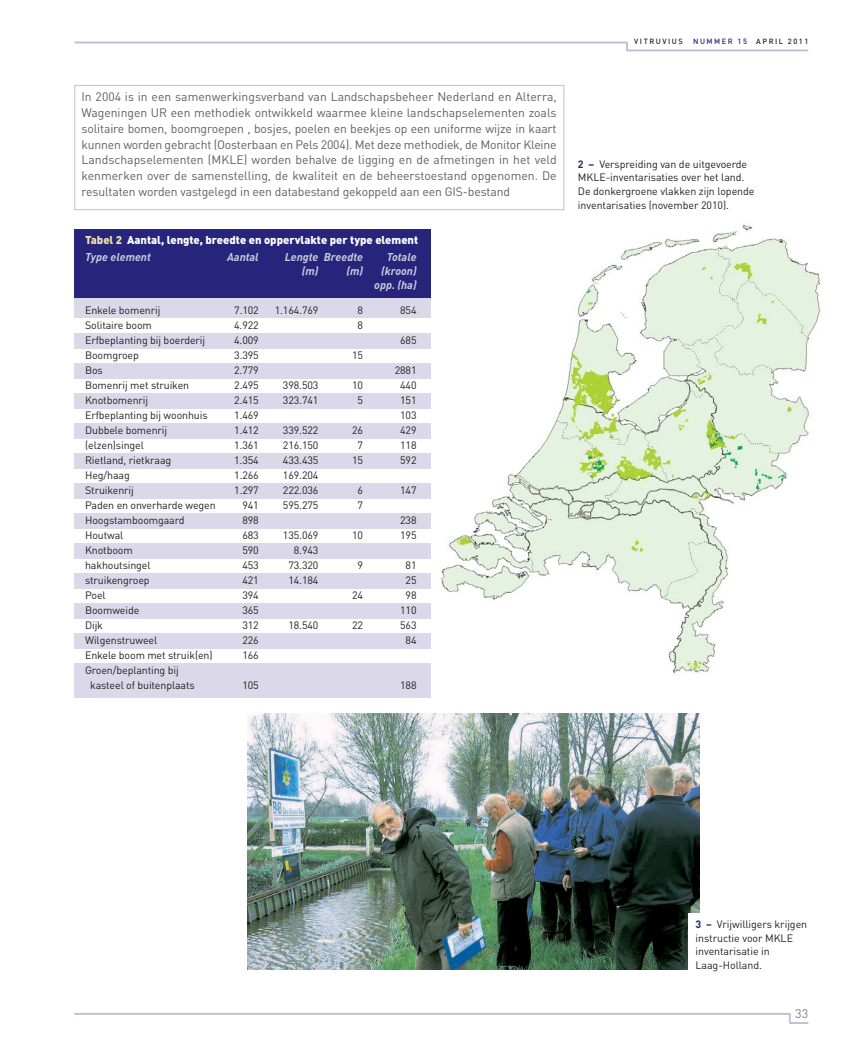
<style>
.page{position:relative;width:851px;height:1053px;background:#fff}
.page>*{position:absolute;margin:0;border:0;box-sizing:border-box;transform-origin:0 0}
.t1{font:12.5px "DIN";color:#808285}
.t2{font:12.25px/15.8px "DIN";letter-spacing:-.01em;color:#5f6062;text-align:justify}
.t3{font:900 11.25px/17.5px "DIN";color:#fff}
.t4{font:italic 700 11.25px/13.8px "DIN";color:#cccae1;text-align:right}
.t5{font:10.62px/13.8px "DIN";letter-spacing:-.01em;color:#231f20}
.t6{font:500 7.5px "DIN";letter-spacing:.2em;color:#231f20}
.s1{color:#f0e0ae}
.s2{font-weight:700;font-style:italic;color:#cccae1}
.s3{color:#26247b}
.s4{font-weight:700;color:#26247b}
</style>
<div class="page">
<img style="left:441px;top:225px;width:380px;height:448px">
<hr style="left:74px;top:42px;width:553px;height:1px;background:#bfbcd9">
<div style="left:74px;top:85px;width:490px;height:125px;border:1px solid #bfbcd9"></div>
<hr style="left:74px;top:1012px;width:716px;height:2px;background:#bfbcd9">
<svg style="left:626px;top:43px;width:2px;height:8px"></svg>
<hr style="left:627px;top:50px;width:181px;height:1px;background:#bfbcd9">
<svg style="left:788px;top:1013px;width:20px;height:10px"></svg>
<div style="left:74px;top:229px;width:357px;height:70px;background:#26247b"></div>
<div style="left:74px;top:299px;width:357px;height:19px;background:#dad8e9"></div>
<div style="left:74px;top:333px;width:357px;height:15px;background:#dad8e9"></div>
<div style="left:74px;top:363px;width:357px;height:15px;background:#dad8e9"></div>
<div style="left:74px;top:393px;width:357px;height:15px;background:#dad8e9"></div>
<div style="left:74px;top:423px;width:357px;height:15px;background:#dad8e9"></div>
<div style="left:74px;top:453px;width:357px;height:15px;background:#dad8e9"></div>
<div style="left:74px;top:483px;width:357px;height:15px;background:#dad8e9"></div>
<div style="left:74px;top:513px;width:357px;height:15px;background:#dad8e9"></div>
<div style="left:74px;top:543px;width:357px;height:15px;background:#dad8e9"></div>
<div style="left:74px;top:573px;width:357px;height:15px;background:#dad8e9"></div>
<div style="left:74px;top:603px;width:357px;height:15px;background:#dad8e9"></div>
<div style="left:74px;top:633px;width:357px;height:15px;background:#dad8e9"></div>
<div style="left:74px;top:663px;width:357px;height:35px;background:#dad8e9"></div>
<img style="left:247px;top:713px;width:452px;height:256px">
<div style="left:688px;top:912px;width:135px;height:76px;background:#fff"></div>
<p class="t2" style="left:81px;top:91px;width:476px">In 2004 is in een samenwerkingsverband van Landschapsbeheer Nederland en Alterra, Wageningen UR een methodiek ontwikkeld waarmee kleine landschapselementen zoals solitaire bomen, boomgroepen , bosjes, poelen en beekjes op een uniforme wijze in kaart kunnen worden gebracht (Oosterbaan en Pels 2004). Met deze methodiek, de Monitor Kleine Landschapselementen (MKLE) worden behalve de ligging en de afmetingen in het veld kenmerken over de samenstelling, de kwaliteit en de beheerstoestand opgenomen. De resultaten worden vastgelegd in een databestand gekoppeld aan een GIS-bestand</p>
<p class="t3" style="left:85px;top:232px;width:334px"><span class="s1">Tabel 2</span> Aantal, lengte, breedte en oppervlakte per type element<br><span class="s2">Type element</span></p>
<p class="t4" style="left:227px;top:251px;width:33px">Aantal</p>
<p class="t4" style="left:284px;top:251px;width:80px">Lengte Breedte</p>
<p class="t4" style="left:386px;top:251px;width:31px">Totale</p>
<p class="t4" style="left:302px;top:265px;width:18px">(m)</p>
<p class="t4" style="left:346px;top:265px;width:72px">(m) (kroon) opp. (ha)</p>
<p class="t5" style="left:85px;top:304px;width:77px">Enkele bomenrij</p>
<p class="t5" style="left:234px;top:304px;width:26px">7.102</p>
<p class="t5" style="left:275px;top:304px;width:45px">1.164.769</p>
<p class="t5" style="left:357px;top:304px;width:7px">8</p>
<p class="t5" style="left:400px;top:304px;width:18px">854</p>
<p class="t5" style="left:85px;top:319px;width:68px">Solitaire boom</p>
<p class="t5" style="left:234px;top:319px;width:26px">4.922</p>
<p class="t5" style="left:357px;top:319px;width:7px">8</p>
<p class="t5" style="left:85px;top:334px;width:122px">Erfbeplanting bij boerderij</p>
<p class="t5" style="left:234px;top:334px;width:26px">4.009</p>
<p class="t5" style="left:400px;top:334px;width:18px">685</p>
<p class="t5" style="left:85px;top:349px;width:55px">Boomgroep</p>
<p class="t5" style="left:234px;top:349px;width:26px">3.395</p>
<p class="t5" style="left:352px;top:349px;width:12px">15</p>
<p class="t5" style="left:85px;top:364px;width:19px">Bos</p>
<p class="t5" style="left:234px;top:364px;width:26px">2.779</p>
<p class="t5" style="left:394px;top:364px;width:23px">2881</p>
<p class="t5" style="left:85px;top:379px;width:106px">Bomenrij met struiken</p>
<p class="t5" style="left:234px;top:379px;width:26px">2.495</p>
<p class="t5" style="left:283px;top:379px;width:37px">398.503</p>
<p class="t5" style="left:352px;top:379px;width:12px">10</p>
<p class="t5" style="left:400px;top:379px;width:18px">440</p>
<p class="t5" style="left:85px;top:394px;width:65px">Knotbomenrij</p>
<p class="t5" style="left:234px;top:394px;width:26px">2.415</p>
<p class="t5" style="left:283px;top:394px;width:37px">323.741</p>
<p class="t5" style="left:357px;top:394px;width:7px">5</p>
<p class="t5" style="left:400px;top:394px;width:18px">151</p>
<p class="t5" style="left:85px;top:409px;width:124px">Erfbeplanting bij woonhuis</p>
<p class="t5" style="left:234px;top:409px;width:26px">1.469</p>
<p class="t5" style="left:400px;top:409px;width:18px">103</p>
<p class="t5" style="left:85px;top:424px;width:84px">Dubbele bomenrij</p>
<p class="t5" style="left:234px;top:424px;width:26px">1.412</p>
<p class="t5" style="left:283px;top:424px;width:37px">339.522</p>
<p class="t5" style="left:352px;top:424px;width:12px">26</p>
<p class="t5" style="left:400px;top:424px;width:18px">429</p>
<p class="t5" style="left:85px;top:439px;width:60px">(elzen)singel</p>
<p class="t5" style="left:234px;top:439px;width:26px">1.361</p>
<p class="t5" style="left:283px;top:439px;width:37px">216.150</p>
<p class="t5" style="left:357px;top:439px;width:7px">7</p>
<p class="t5" style="left:400px;top:439px;width:18px">118</p>
<p class="t5" style="left:85px;top:454px;width:88px">Rietland, rietkraag</p>
<p class="t5" style="left:234px;top:454px;width:26px">1.354</p>
<p class="t5" style="left:283px;top:454px;width:37px">433.435</p>
<p class="t5" style="left:352px;top:454px;width:12px">15</p>
<p class="t5" style="left:400px;top:454px;width:18px">592</p>
<p class="t5" style="left:85px;top:469px;width:46px">Heg/haag</p>
<p class="t5" style="left:234px;top:469px;width:26px">1.266</p>
<p class="t5" style="left:283px;top:469px;width:37px">169.204</p>
<p class="t5" style="left:85px;top:484px;width:50px">Struikenrij</p>
<p class="t5" style="left:234px;top:484px;width:26px">1.297</p>
<p class="t5" style="left:283px;top:484px;width:37px">222.036</p>
<p class="t5" style="left:357px;top:484px;width:7px">6</p>
<p class="t5" style="left:400px;top:484px;width:18px">147</p>
<p class="t5" style="left:85px;top:499px;width:132px">Paden en onverharde wegen</p>
<p class="t5" style="left:242px;top:499px;width:18px">941</p>
<p class="t5" style="left:283px;top:499px;width:37px">595.275</p>
<p class="t5" style="left:357px;top:499px;width:7px">7</p>
<p class="t5" style="left:85px;top:514px;width:101px">Hoogstamboomgaard</p>
<p class="t5" style="left:242px;top:514px;width:18px">898</p>
<p class="t5" style="left:400px;top:514px;width:18px">238</p>
<p class="t5" style="left:85px;top:529px;width:40px">Houtwal</p>
<p class="t5" style="left:242px;top:529px;width:18px">683</p>
<p class="t5" style="left:283px;top:529px;width:37px">135.069</p>
<p class="t5" style="left:352px;top:529px;width:12px">10</p>
<p class="t5" style="left:400px;top:529px;width:18px">195</p>
<p class="t5" style="left:85px;top:544px;width:49px">Knotboom</p>
<p class="t5" style="left:242px;top:544px;width:18px">590</p>
<p class="t5" style="left:294px;top:544px;width:26px">8.943</p>
<p class="t5" style="left:85px;top:559px;width:67px">hakhoutsingel</p>
<p class="t5" style="left:242px;top:559px;width:18px">453</p>
<p class="t5" style="left:288px;top:559px;width:32px">73.320</p>
<p class="t5" style="left:357px;top:559px;width:7px">9</p>
<p class="t5" style="left:405px;top:559px;width:12px">81</p>
<p class="t5" style="left:85px;top:574px;width:66px">struikengroep</p>
<p class="t5" style="left:242px;top:574px;width:18px">421</p>
<p class="t5" style="left:288px;top:574px;width:32px">14.184</p>
<p class="t5" style="left:405px;top:574px;width:12px">25</p>
<p class="t5" style="left:85px;top:589px;width:22px">Poel</p>
<p class="t5" style="left:242px;top:589px;width:18px">394</p>
<p class="t5" style="left:352px;top:589px;width:12px">24</p>
<p class="t5" style="left:405px;top:589px;width:12px">98</p>
<p class="t5" style="left:85px;top:604px;width:56px">Boomweide</p>
<p class="t5" style="left:242px;top:604px;width:18px">365</p>
<p class="t5" style="left:400px;top:604px;width:18px">110</p>
<p class="t5" style="left:85px;top:619px;width:19px">Dijk</p>
<p class="t5" style="left:242px;top:619px;width:18px">312</p>
<p class="t5" style="left:288px;top:619px;width:32px">18.540</p>
<p class="t5" style="left:352px;top:619px;width:12px">22</p>
<p class="t5" style="left:400px;top:619px;width:18px">563</p>
<p class="t5" style="left:85px;top:634px;width:74px">Wilgenstruweel</p>
<p class="t5" style="left:242px;top:634px;width:18px">226</p>
<p class="t5" style="left:405px;top:634px;width:12px">84</p>
<p class="t5" style="left:85px;top:649px;width:129px">Enkele boom met struik(en)</p>
<p class="t5" style="left:242px;top:649px;width:18px">166</p>
<p class="t5" style="left:90px;top:664px;width:106px;line-height:15px;text-indent:-5px">Groen/beplanting bij kasteel of buitenplaats</p>
<p class="t5" style="left:242px;top:679px;width:18px">105</p>
<p class="t5" style="left:400px;top:679px;width:18px">188</p>
<p class="t6" style="left:634px;top:39px;width:50px">VITRUVIUS</p>
<p class="t6" style="left:693px;top:39px;width:117px"><span class="s3">NUMMER 15</span> APRIL 2011</p>
<p class="t5" style="left:578px;top:158px;width:178px"><span class="s4">2 –</span> Verspreiding van de uitgevoerde MKLE-inventarisaties over het land.<br>De donkergroene vlakken zijn lopende inventarisaties (november 2010).</p>
<p class="t5" style="left:695px;top:918px;width:113px"><span class="s4">3 –</span> Vrijwilligers krijgen instructie voor MKLE inventarisatie in<br>Laag-Holland.</p>
<p class="t1" style="left:795px;top:1009px;width:15px">33</p>
</div>
